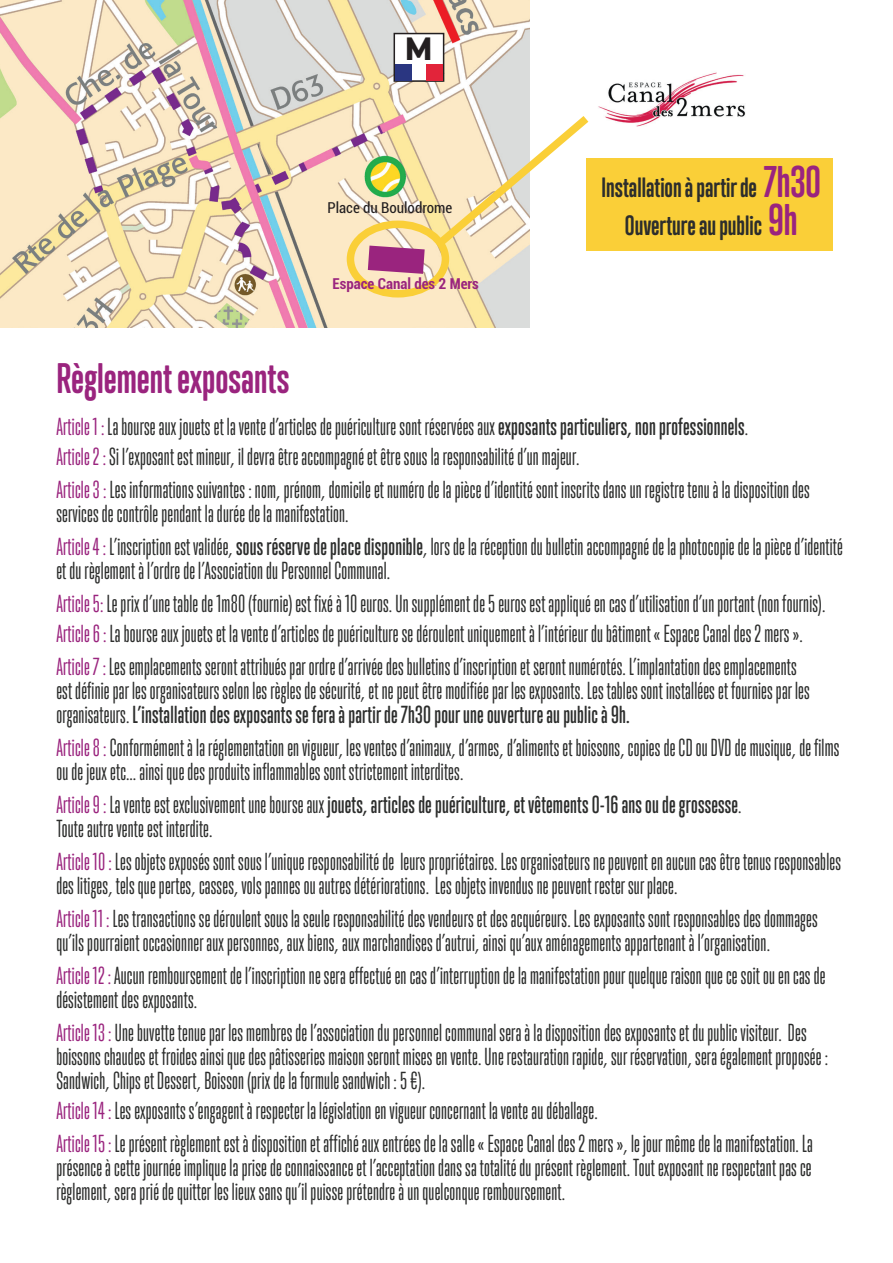
<style>
.page{position:relative;width:893px;height:1263px;background:#fff}
.page>*{position:absolute;margin:0;border:0;box-sizing:border-box;transform-origin:0 0}
.t1{font:700 39px "Trump Soft Pro";color:#9a247e}
.t2{font:800 32.25px "Montserrat";color:#231f20;scale:.88 1}
.t3{font:700 25.5px/37.5px "Trump Soft Pro";color:#2c2d2c;text-align:center}
.t4{font:22.5px/24px "Trump Soft Pro";letter-spacing:.01em;color:#2c2d2c}
.t5{font:700 condensed 15px "Roboto";color:#9a247e}
.t6{font:condensed 15px "Roboto";color:#231f20}
.s1{font-size:40.5px;color:#9a247f}
.s2{color:#9a247e}
.s3{font-weight:500}
</style>
<div class="page">
<img style="left:0;top:0;width:529px;height:327px">
<div style="left:347px;top:221px;width:102px;height:76px;border:8px solid #facf38;border-radius:50%"></div>
<svg style="left:368px;top:108px;width:221px;height:166px"></svg>
<img style="left:598px;top:72px;width:148px;height:55px">
<div style="left:394px;top:34px;width:50px;height:47px;background:#fff"></div>
<div style="left:394px;top:33px;width:50px;height:49px;border:2px solid #231f20"></div>
<div style="left:395px;top:64px;width:16px;height:16px;background:#2a3681"></div>
<div style="left:426px;top:64px;width:17px;height:16px;background:#e2243a"></div>
<div style="left:587px;top:158px;width:246px;height:93px;background:#facf38"></div>
<h2 class="t2" style="left:405px;top:25px;width:32px">M</h2>
<p class="t6" style="left:327px;top:198px;width:126px">Place du Boulodrome</p>
<p class="t5" style="left:333px;top:273px;width:148px">Espace Canal des 2 Mers</p>
<p class="t3" style="left:601px;top:169px;width:221px">Installation à partir de <span class="s1">7h30<br></span>Ouverture au public <span class="s1">9h</span></p>
<h1 class="t1" style="left:56px;top:354px;width:235px">Règlement exposants</h1>
<p class="t4" style="left:56px;top:411px;width:693px;line-height:30px"><span class="s2">Article 1 :</span> La bourse aux jouets et la vente d’articles de puériculture sont réservées aux <span class="s3">exposants particuliers, non professionnels</span>.<br><span class="s2">Article 2 :</span> Si l’exposant est mineur, il devra être accompagné et être sous la responsabilité d’un majeur.</p>
<p class="t4" style="left:56px;top:477px;width:755px"><span class="s2">Article 3 :</span> Les informations suivantes : nom, prénom, domicile et numéro de la pièce d’identité sont inscrits dans un registre tenu à la disposition des services de contrôle pendant la durée de la manifestation.</p>
<p class="t4" style="left:56px;top:534px;width:788px"><span class="s2">Article 4 :</span> L’inscription est validée, <span class="s3">sous réserve de place disponible</span>, lors de la réception du bulletin accompagné de la photocopie de la pièce d’identité et du règlement à l’ordre de l’Association du Personnel Communal.</p>
<p class="t4" style="left:56px;top:588px;width:770px;line-height:30px"><span class="s2">Article 5:</span> Le prix d’une table de 1m80 (fournie) est fixé à 10 euros. Un supplément de 5 euros est appliqué en cas d’utilisation d’un portant (non fournis).<br><span class="s2">Article 6 :</span> La bourse aux jouets et la vente d’articles de puériculture se déroulent uniquement à l’intérieur du bâtiment « Espace Canal des 2 mers ».</p>
<p class="t4" style="left:56px;top:654px;width:755px"><span class="s2">Article 7 :</span> Les emplacements seront attribués par ordre d’arrivée des bulletins d’inscription et seront numérotés. L’implantation des emplacements est définie par les organisateurs selon les règles de sécurité, et ne peut être modifiée par les exposants. Les tables sont installées et fournies par les organisateurs. <span class="s3">L’installation des exposants se fera à partir de 7h30 pour une ouverture au public à 9h.</span></p>
<p class="t4" style="left:56px;top:736px;width:784px"><span class="s2">Article 8 :</span> Conformément à la réglementation en vigueur, les ventes d’animaux, d’armes, d’aliments et boissons, copies de CD ou DVD de musique, de films ou de jeux etc… ainsi que des produits inflammables sont strictement interdites.</p>
<p class="t4" style="left:56px;top:793px;width:687px"><span class="s2">Article 9 :</span> La vente est exclusivement une bourse aux <span class="s3">jouets, articles de puériculture, et vêtements 0-16 ans ou de grossesse</span>.<br>Toute autre vente est interdite.</p>
<p class="t4" style="left:56px;top:850px;width:786px"><span class="s2">Article 10 :</span> Les objets exposés sont sous l’unique responsabilité de leurs propriétaires. Les organisateurs ne peuvent en aucun cas être tenus responsables des litiges, tels que pertes, casses, vols pannes ou autres détériorations. Les objets invendus ne peuvent rester sur place.</p>
<p class="t4" style="left:56px;top:907px;width:763px"><span class="s2">Article 11 :</span> Les transactions se déroulent sous la seule responsabilité des vendeurs et des acquéreurs. Les exposants sont responsables des dommages qu’ils pourraient occasionner aux personnes, aux biens, aux marchandises d’autrui, ainsi qu’aux aménagements appartenant à l’organisation.</p>
<p class="t4" style="left:56px;top:964px;width:771px"><span class="s2">Article 12 :</span> Aucun remboursement de l’inscription ne sera effectué en cas d’interruption de la manifestation pour quelque raison que ce soit ou en cas de désistement des exposants.</p>
<p class="t4" style="left:56px;top:1021px;width:773px"><span class="s2">Article 13 :</span> Une buvette tenue par les membres de l’association du personnel communal sera à la disposition des exposants et du public visiteur. Des boissons chaudes et froides ainsi que des pâtisseries maison seront mises en vente. Une restauration rapide, sur réservation, sera également proposée :<br>Sandwich, Chips et Dessert, Boisson (prix de la formule sandwich : 5 €).</p>
<p class="t4" style="left:56px;top:1094px;width:758px;line-height:33px"><span class="s2">Article 14 :</span> Les exposants s’engagent à respecter la législation en vigueur concernant la vente au déballage.<br><span class="s2">Article 15 :</span> Le présent règlement est à disposition et affiché aux entrées de la salle « Espace Canal des 2 mers », le jour même de la manifestation. La</p>
<p class="t4" style="left:56px;top:1156px;width:757px">présence à cette journée implique la prise de connaissance et l’acceptation dans sa totalité du présent règlement. Tout exposant ne respectant pas ce règlement, sera prié de quitter les lieux sans qu’il puisse prétendre à un quelconque remboursement.</p>
</div>
